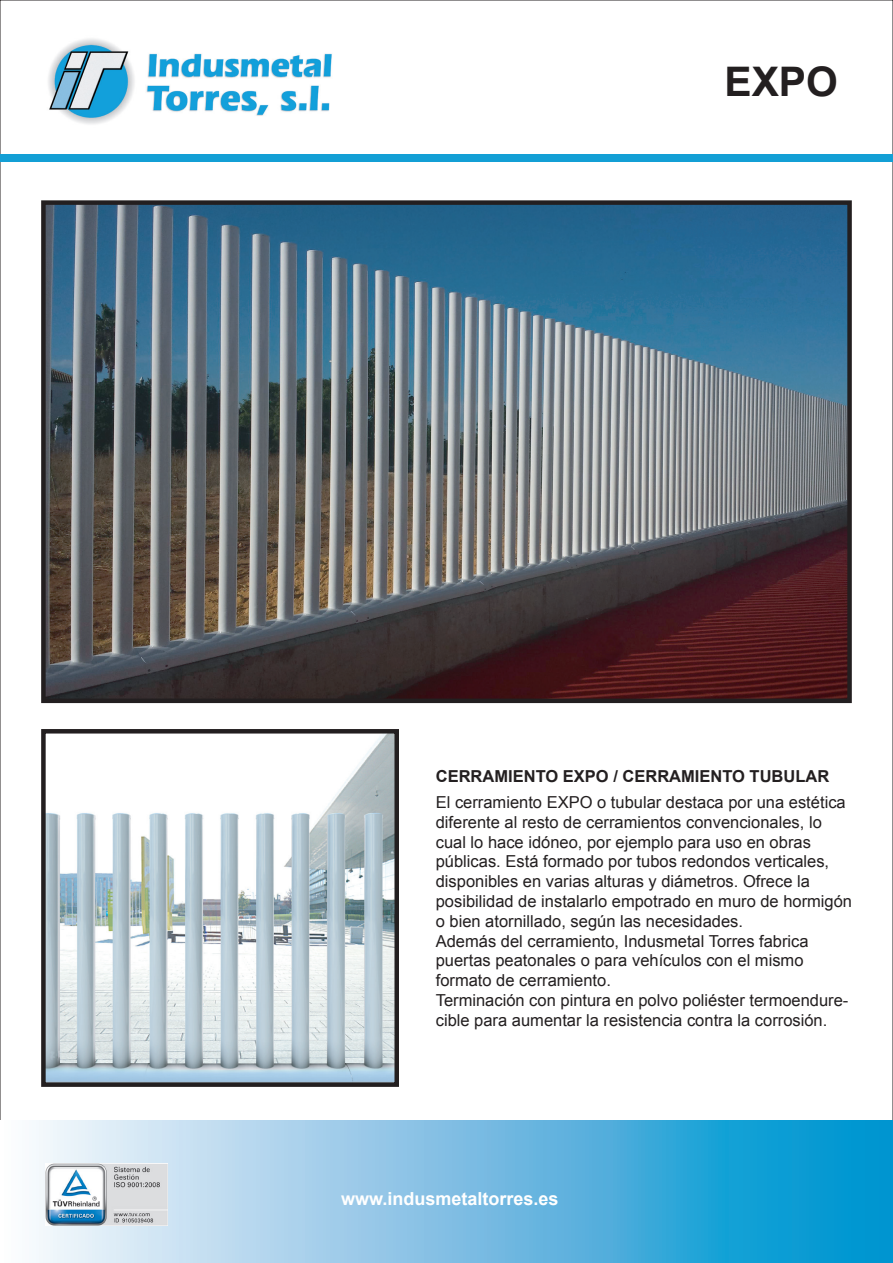
<style>
.page{position:relative;width:893px;height:1263px;background:#fff}
.page>*{position:absolute;margin:0;border:0;box-sizing:border-box;transform-origin:0 0}
.t1{font:700 40.8px "Arial";color:#231f20}
.t2{font:700 18px "Arial";color:#fff}
.t3{font:16.5px/19.8px "Arial";color:#231f20}
.t4{font:700 16.5px "Arial";color:#231f20}
</style>
<div class="page">
<img style="left:48px;top:38px;width:284px;height:86px">
<div style="left:0;top:154px;width:893px;height:8px;background:#139fd5"></div>
<svg style="left:36px;top:1120px;width:857px;height:143px;background:#6fbce2"></svg>
<img style="left:46px;top:1164px;width:122px;height:61px">
<img style="left:46px;top:205px;width:801px;height:493px">
<div style="left:41px;top:200px;width:811px;height:503px;border:4px solid #231f20"></div>
<img style="left:46px;top:734px;width:348px;height:348px">
<div style="left:41px;top:729px;width:358px;height:358px;border:4px solid #231f20"></div>
<h1 class="t1" style="left:724px;top:54px;width:115px">EXPO</h1>
<p class="t4" style="left:436px;top:765px;width:395px">CERRAMIENTO EXPO / CERRAMIENTO TUBULAR</p>
<p class="t3" style="left:436px;top:792px;width:418px">El cerramiento EXPO o tubular destaca por una estética diferente al resto de cerramientos convencionales, lo cual lo hace idóneo, por ejemplo para uso en obras públicas. Está formado por tubos redondos verticales, disponibles en varias alturas y diámetros. Ofrece la posibilidad de instalarlo empotrado en muro de hormigón o bien atornillado, según las necesidades.<br>Además del cerramiento, Indusmetal Torres fabrica puertas peatonales o para vehículos con el mismo formato de cerramiento.<br>Terminación con pintura en polvo poliéster termoendure&shy;cible para aumentar la resistencia contra la corrosión.</p>
<p class="t2" style="left:341px;top:1187px;width:219px">www.indusmetaltorres.es</p>
</div>
